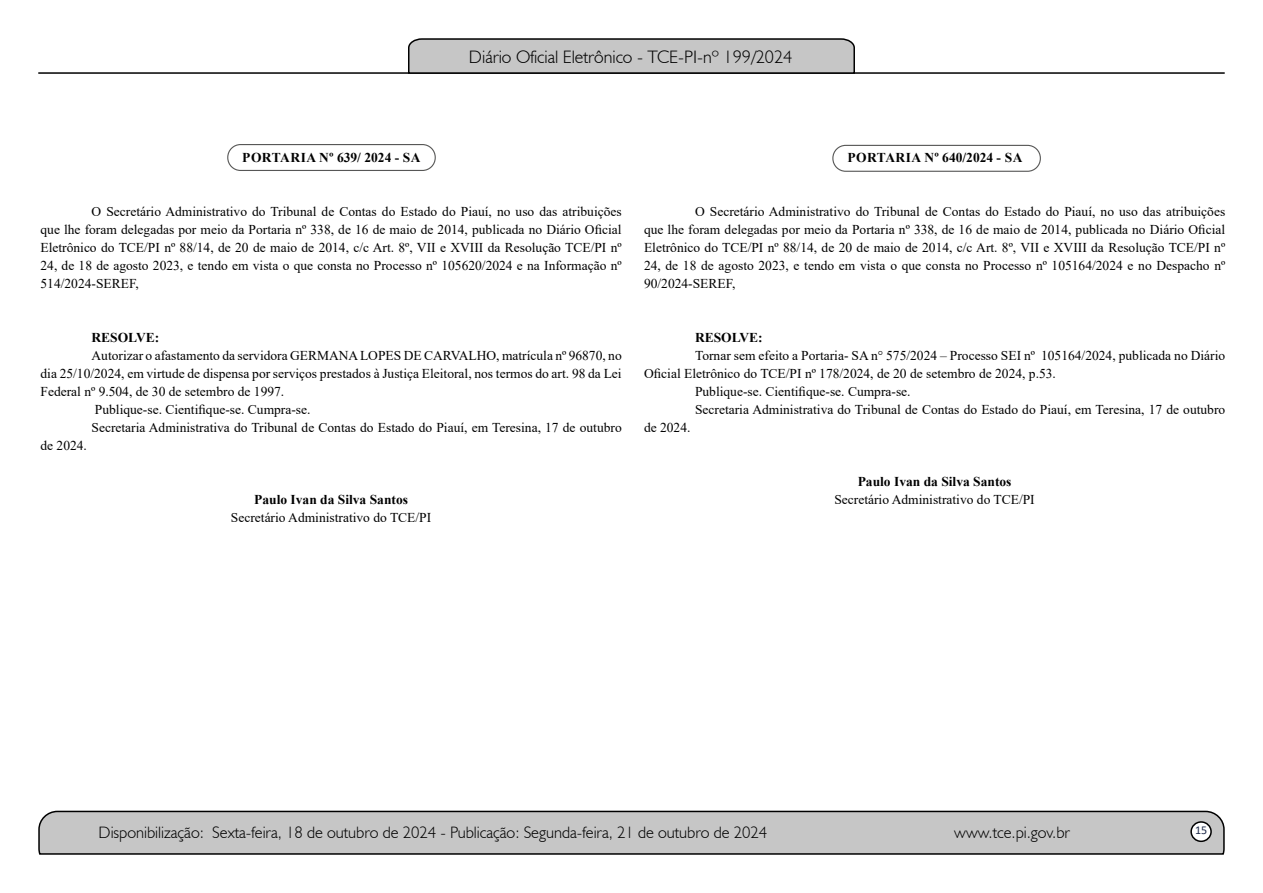
<style>
.page{position:relative;width:1263px;height:893px;background:#fff}
.page>*{position:absolute;margin:0;border:0;box-sizing:border-box;transform-origin:0 0}
.t1{font:300 18px "Humanist 521 BT";color:#000}
.t2{font:300 16.5px "Humanist 521 BT";color:#000}
.t3{font:13.5px/18px "Times New Roman";color:#000;text-align:justify}
.t4{font:700 13.5px "Times New Roman";color:#000}
.t5{font:12px "Calibri";color:#212d4c}
</style>
<div class="page">
<svg style="left:38px;top:810px;width:1187px;height:45px;background:#b9b9b9"></svg>
<div style="left:1191px;top:822px;width:20px;height:19px;background:#fff;border-radius:50%"></div>
<div style="left:1190px;top:821px;width:22px;height:21px;border:2px solid #000;border-radius:50%"></div>
<hr style="left:38px;top:72px;width:1187px;height:2px;background:#000">
<svg style="left:407px;top:38px;width:449px;height:36px;background:#b4b4b4"></svg>
<div style="left:227px;top:144px;width:209px;height:27px;border:1px solid #575756;border-radius:13px"></div>
<div style="left:832px;top:145px;width:209px;height:27px;border:1px solid #575756;border-radius:13px"></div>
<p class="t4" style="left:242px;top:148px;width:180px">PORTARIA Nº 639/ 2024 - SA</p>
<h1 class="t1" style="left:469px;top:46px;width:325px">Diário Oficial Eletrônico - TCE-PI-nº 199/2024</h1>
<p class="t4" style="left:847px;top:148px;width:176px">PORTARIA Nº 640/2024 - SA</p>
<p class="t3" style="left:40px;top:202px;width:583px;text-indent:51px">O Secretário Administrativo do Tribunal de Contas do Estado do Piauí, no uso das atribuições que lhe foram delegadas por meio da Portaria nº 338, de 16 de maio de 2014, publicada no Diário Oficial Eletrônico do TCE/PI nº 88/14, de 20 de maio de 2014, c/c Art. 8º, VII e XVIII da Resolução TCE/PI nº 24, de 18 de agosto 2023, e tendo em vista o que consta no Processo nº 105620/2024 e na Informação nº 514/2024-SEREF,</p>
<p class="t4" style="left:92px;top:328px;width:69px">RESOLVE:</p>
<p class="t3" style="left:92px;top:346px;width:532px">Autorizar o afastamento da servidora GERMANA LOPES DE CARVALHO, matrícula nº 96870, no</p>
<p class="t3" style="left:40px;top:364px;width:583px">dia 25/10/2024, em virtude de dispensa por serviços prestados à Justiça Eleitoral, nos termos do art. 98 da Lei</p>
<p class="t3" style="left:40px;top:382px;width:245px">Federal nº 9.504, de 30 de setembro de 1997.</p>
<p class="t3" style="left:95px;top:400px;width:217px">Publique-se. Cientifique-se. Cumpra-se.</p>
<p class="t3" style="left:92px;top:418px;width:532px">Secretaria Administrativa do Tribunal de Contas do Estado do Piauí, em Teresina, 17 de outubro</p>
<p class="t3" style="left:40px;top:436px;width:48px">de 2024.</p>
<p class="t4" style="left:254px;top:490px;width:155px">Paulo Ivan da Silva Santos</p>
<p class="t3" style="left:231px;top:508px;width:202px">Secretário Administrativo do TCE/PI</p>
<p class="t3" style="left:644px;top:202px;width:583px;text-indent:51px">O Secretário Administrativo do Tribunal de Contas do Estado do Piauí, no uso das atribuições que lhe foram delegadas por meio da Portaria nº 338, de 16 de maio de 2014, publicada no Diário Oficial Eletrônico do TCE/PI nº 88/14, de 20 de maio de 2014, c/c Art. 8º, VII e XVIII da Resolução TCE/PI nº 24, de 18 de agosto 2023, e tendo em vista o que consta no Processo nº 105164/2024 e no Despacho nº 90/2024-SEREF,</p>
<p class="t4" style="left:695px;top:328px;width:69px">RESOLVE:</p>
<p class="t3" style="left:695px;top:346px;width:532px">Tornar sem efeito a Portaria- SA n° 575/2024 – Processo SEI nº 105164/2024, publicada no Diário</p>
<p class="t3" style="left:644px;top:364px;width:413px">Oficial Eletrônico do TCE/PI nº 178/2024, de 20 de setembro de 2024, p.53.</p>
<p class="t3" style="left:695px;top:382px;width:217px">Publique-se. Cientifique-se. Cumpra-se.</p>
<p class="t3" style="left:695px;top:400px;width:532px">Secretaria Administrativa do Tribunal de Contas do Estado do Piauí, em Teresina, 17 de outubro</p>
<p class="t3" style="left:644px;top:418px;width:48px">de 2024.</p>
<p class="t4" style="left:858px;top:472px;width:155px">Paulo Ivan da Silva Santos</p>
<p class="t3" style="left:834px;top:490px;width:202px">Secretário Administrativo do TCE/PI</p>
<p class="t2" style="left:99px;top:822px;width:670px">Disponibilização: Sexta-feira, 18 de outubro de 2024 - Publicação: Segunda-feira, 21 de outubro de 2024</p>
<p class="t2" style="left:954px;top:822px;width:117px">www.tce.pi.gov.br</p>
<p class="t5" style="left:1195px;top:821px;width:14px">15</p>
</div>
